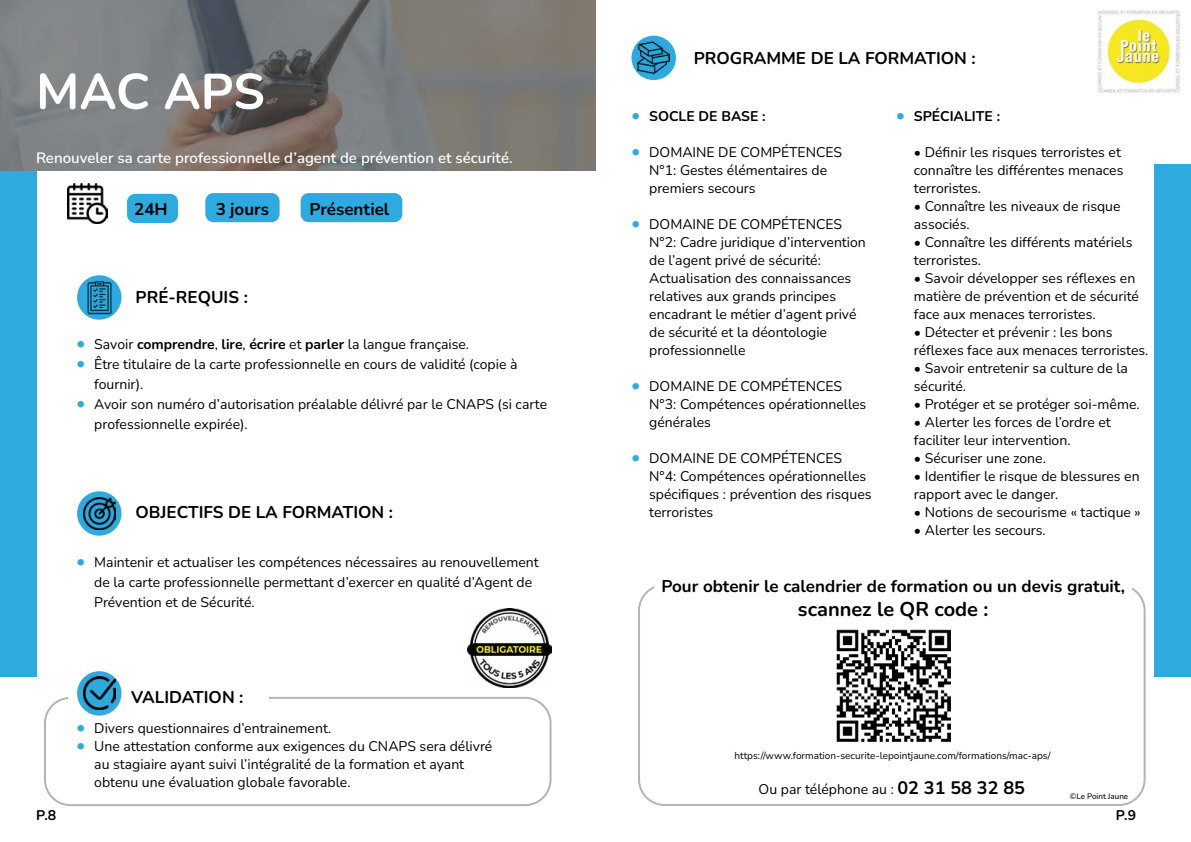
<style>
.page{position:relative;width:1191px;height:842px;background:#fff}
.page>*{position:absolute;margin:0;border:0;box-sizing:border-box;transform-origin:0 0}
.t1{font:700 50px "Nunito";color:#fff}
.t2{font:700 20px "Nunito";color:#000}
.t3{font:700 17px "Nunito";color:#000}
.t4{font:600 15px "Nunito";color:#fff}
.t5{font:14px/18px "Nunito";color:#000}
.t6{font:700 14px "Nunito";color:#000}
.t7{font:10px "Nunito";color:#000}
.t8{font:500 8px "Nunito";color:#000}
.s1{font-size:18px;color:#2faadf}
.s2{font-weight:700}
.s3{font-weight:700;font-size:18px}
</style>
<div class="page">
<img style="left:1097px;top:11px;width:82px;height:82px">
<img style="left:836px;top:629px;width:114px;height:112px">
<div style="left:638px;top:584px;width:507px;height:222px;border:2px solid #b5b4b4;border-radius:26px"></div>
<div style="left:654px;top:561px;width:478px;height:62px;background:#fff"></div>
<div style="left:44px;top:697px;width:507px;height:109px;border:2px solid #b5b4b4;border-radius:26px"></div>
<div style="left:68px;top:686px;width:201px;height:23px;background:#fff"></div>
<div style="left:300px;top:193px;width:102px;height:29px;background:#2faadf;border-radius:8px"></div>
<div style="left:205px;top:193px;width:74px;height:29px;background:#2faadf;border-radius:8px"></div>
<div style="left:127px;top:194px;width:51px;height:29px;background:#2faadf;border-radius:8px"></div>
<div style="left:0;top:165px;width:36px;height:512px;background:#2faadf"></div>
<img style="left:0;top:0;width:595px;height:171px">
<svg style="left:77px;top:275px;width:44px;height:45px"></svg>
<div style="left:77px;top:491px;width:44px;height:45px;background:#2faadf;border-radius:50%"></div>
<img style="left:83px;top:281px;width:32px;height:33px">
<img style="left:83px;top:497px;width:32px;height:33px">
<img style="left:68px;top:183px;width:40px;height:40px">
<svg style="left:77px;top:671px;width:44px;height:45px"></svg>
<img style="left:83px;top:677px;width:32px;height:33px">
<div style="left:1155px;top:165px;width:36px;height:512px;background:#2faadf"></div>
<div style="left:631px;top:36px;width:45px;height:44px;background:#2faadf;border-radius:50%"></div>
<img style="left:637px;top:41px;width:33px;height:34px">
<img style="left:467px;top:609px;width:84px;height:78px">
<h1 class="t1" style="left:36px;top:57px;width:230px">MAC APS</h1>
<p class="t4" style="left:36px;top:147px;width:478px">Renouveler sa carte professionnelle d’agent de prévention et sécurité.</p>
<p class="t3" style="left:134px;top:197px;width:35px">24H</p>
<p class="t3" style="left:216px;top:197px;width:55px">3 jours</p>
<p class="t3" style="left:309px;top:197px;width:81px">Présentiel</p>
<p class="t3" style="left:136px;top:285px;width:114px">PRÉ-REQUIS :</p>
<p class="t5" style="left:76px;top:334px;width:394px"><span class="s1">•</span> Savoir <span class="s2">comprendre</span>, <span class="s2">lire</span>, <span class="s2">écrire</span> et <span class="s2">parler</span> la langue française.</p>
<p class="t5" style="left:94px;top:353px;width:425px;line-height:20px;text-indent:-18px"><span class="s1">•</span> Être titulaire de la carte professionnelle en cours de validité (copie à fournir).</p>
<p class="t5" style="left:94px;top:393px;width:454px;line-height:20px;text-indent:-18px"><span class="s1">•</span> Avoir son numéro d’autorisation préalable délivré par le CNAPS (si carte professionnelle expirée).</p>
<p class="t3" style="left:136px;top:501px;width:259px">OBJECTIFS DE LA FORMATION :</p>
<p class="t5" style="left:94px;top:551px;width:446px;line-height:20px;text-indent:-18px"><span class="s1">•</span> Maintenir et actualiser les compétences nécessaires au renouvellement de la carte professionnelle permettant d’exercer en qualité d’Agent de<br>Prévention et de Sécurité.</p>
<p class="t3" style="left:131px;top:686px;width:114px">VALIDATION :</p>
<p class="t5" style="left:76px;top:718px;width:256px"><span class="s1">•</span> Divers questionnaires d’entrainement.</p>
<p class="t5" style="left:94px;top:736px;width:399px;text-indent:-18px"><span class="s1">•</span> Une attestation conforme aux exigences du CNAPS sera délivré au stagiaire ayant suivi l’intégralité de la formation et ayant obtenu une évaluation globale favorable.</p>
<p class="t3" style="left:694px;top:47px;width:283px">PROGRAMME DE LA FORMATION :</p>
<p class="t6" style="left:631px;top:107px;width:136px"><span class="s1">•</span> SOCLE DE BASE :</p>
<p class="t5" style="left:649px;top:143px;width:194px;text-indent:-18px"><span class="s1">•</span> DOMAINE DE COMPÉTENCES<br>N°1: Gestes élémentaires de premiers secours</p>
<p class="t5" style="left:649px;top:215px;width:218px;text-indent:-18px"><span class="s1">•</span> DOMAINE DE COMPÉTENCES<br>N°2: Cadre juridique d’intervention de l’agent privé de sécurité:<br>Actualisation des connaissances relatives aux grands principes encadrant le métier d’agent privé de sécurité et la déontologie professionnelle</p>
<p class="t5" style="left:649px;top:377px;width:218px;text-indent:-18px"><span class="s1">•</span> DOMAINE DE COMPÉTENCES<br>N°3: Compétences opérationnelles générales</p>
<p class="t5" style="left:649px;top:449px;width:224px;text-indent:-18px"><span class="s1">•</span> DOMAINE DE COMPÉTENCES<br>N°4: Compétences opérationnelles spécifiques : prévention des risques terroristes</p>
<p class="t6" style="left:896px;top:107px;width:106px"><span class="s1">•</span> SPÉCIALITE :</p>
<p class="t5" style="left:914px;top:143px;width:211px">• Définir les risques terroristes et connaître les différentes menaces terroristes.</p>
<p class="t5" style="left:914px;top:197px;width:208px">• Connaître les niveaux de risque associés.</p>
<p class="t5" style="left:914px;top:233px;width:220px">• Connaître les différents matériels terroristes.</p>
<p class="t5" style="left:914px;top:269px;width:227px">• Savoir développer ses réflexes en matière de prévention et de sécurité face aux menaces terroristes.</p>
<p class="t5" style="left:914px;top:323px;width:236px">• Détecter et prévenir : les bons réflexes face aux menaces terroristes.</p>
<p class="t5" style="left:914px;top:359px;width:216px">• Savoir entretenir sa culture de la sécurité.</p>
<p class="t5" style="left:914px;top:395px;width:227px">• Protéger et se protéger soi-même.</p>
<p class="t5" style="left:914px;top:413px;width:198px">• Alerter les forces de l’ordre et faciliter leur intervention.</p>
<p class="t5" style="left:914px;top:449px;width:133px">• Sécuriser une zone.</p>
<p class="t5" style="left:914px;top:467px;width:227px">• Identifier le risque de blessures en rapport avec le danger.</p>
<p class="t5" style="left:914px;top:503px;width:228px">• Notions de secourisme « tactique »</p>
<p class="t5" style="left:914px;top:521px;width:133px">• Alerter les secours.</p>
<p class="t3" style="left:661px;top:574px;width:465px">Pour obtenir le calendrier de formation ou un devis gratuit,</p>
<h2 class="t2" style="left:798px;top:595px;width:192px">scannez le QR code :</h2>
<p class="t7" style="left:734px;top:749px;width:317px">https://www.formation-securite-lepointjaune.com/formations/mac-aps/</p>
<p class="t5" style="left:758px;top:780px;width:268px">Ou par téléphone au : <span class="s3">02 31 58 32 85</span></p>
<p class="t8" style="left:1070px;top:791px;width:60px">©Le Point Jaune</p>
<p class="t6" style="left:36px;top:805px;width:22px">P.8</p>
<p class="t6" style="left:1115px;top:805px;width:22px">P.9</p>
</div>
